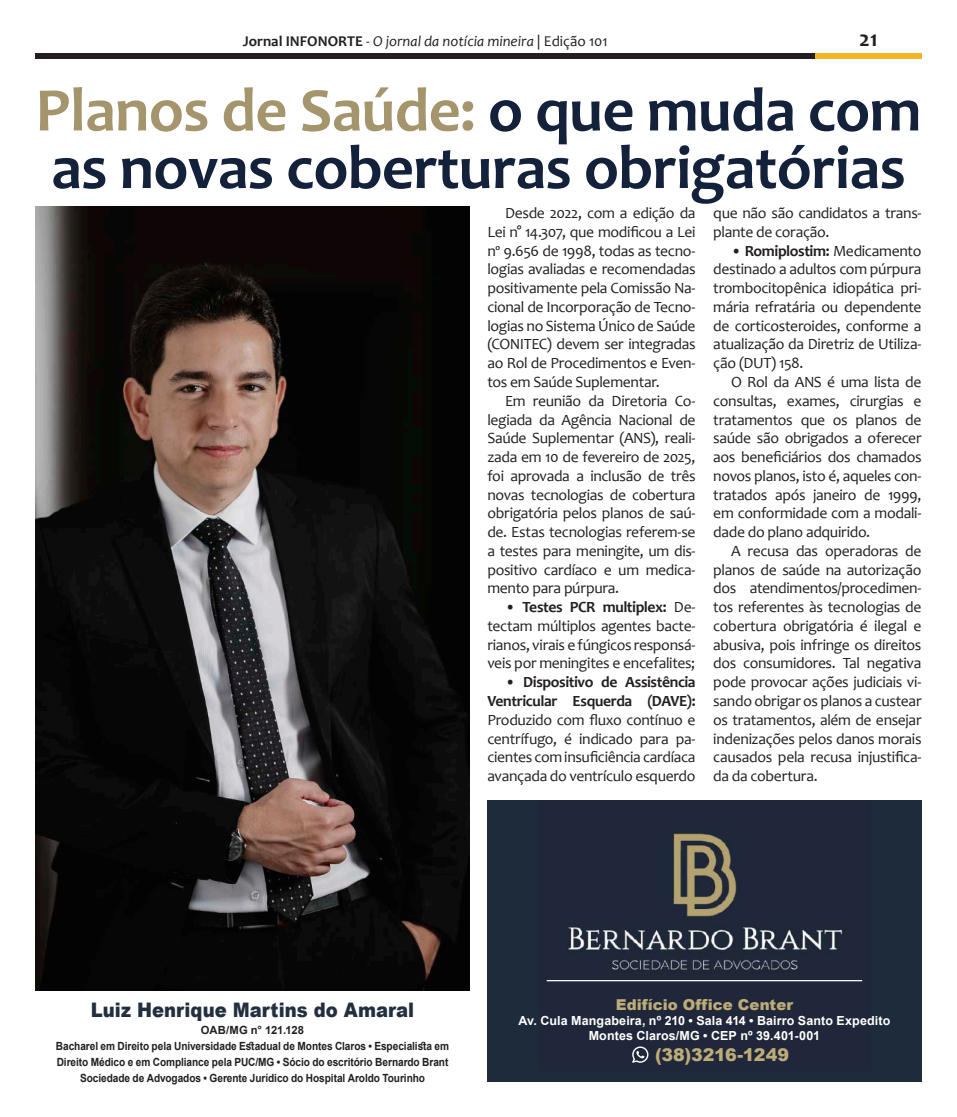
<style>
.page{position:relative;width:957px;height:1117px;background:#fff}
.page>*{position:absolute;margin:0;border:0;box-sizing:border-box;transform-origin:0 0}
.t1{font:700 62.5px/57.5px "Candara";letter-spacing:-.01em;color:#13213b}
.t2{font:700 22.5px "Candara";color:#231f20}
.t3{font:900 20px "Arial";letter-spacing:.005em;color:#232e3f;scale:.9 1}
.t4{font:900 17.5px "Arial";letter-spacing:-.01em;color:#bcac78}
.t5{font:15.62px/18.8px "Candara";letter-spacing:-.02em;color:#231f20;text-align:justify}
.t6{font:700 15.62px/18.8px "Candara";letter-spacing:-.025em;color:#231f20;text-align:right}
.t7{font:italic 15px "Candara";color:#231f20}
.t8{font:900 15px "Arial";letter-spacing:.005em;color:#bcac78}
.t9{font:700 12.5px/15px "Arial";letter-spacing:.01em;color:#fff;text-align:center}
.t10{font:700 11.25px/16px "Arial";letter-spacing:-.005em;color:#231f20;text-align:center}
.s1{font-weight:700;font-style:normal}
.s2{font-style:normal}
.s3{color:#a4956d}
.s4{font-weight:700}
</style>
<div class="page">
<div style="left:815px;top:53px;width:106px;height:6px;background:#f3b426"></div>
<div style="left:35px;top:53px;width:780px;height:6px;background:#231f20"></div>
<div style="left:487px;top:800px;width:434px;height:281px;background:#1e2b3b"></div>
<img style="left:546px;top:829px;width:317px;height:234px">
<hr style="left:547px;top:979px;width:315px;height:2px;background:#fff">
<img style="left:35px;top:207px;width:434px;height:783px">
<svg style="left:632px;top:1046px;width:16px;height:16px"></svg>
<p class="t7" style="left:243px;top:32px;width:366px"><span class="s1">Jornal INFONORTE</span> - O jornal da notícia mineira <span class="s2">| Edição 101</span></p>
<h2 class="t2" style="left:859px;top:25px;width:20px">21</h2>
<h1 class="t1" style="left:35px;top:81px;width:887px"><span class="s3">Planos de Saúde:</span> o que muda com as novas coberturas obrigatórias</h1>
<p class="t5" style="left:487px;top:203px;width:210px;text-indent:18px">Desde 2022, com a edição da Lei n° 14.307, que modificou a Lei nº 9.656 de 1998, todas as tecno&shy;logias avaliadas e recomendadas positivamente pela Comissão Na&shy;cional de Incorporação de Tecno&shy;logias no Sistema Único de Saúde (CONITEC) devem ser integradas ao Rol de Procedimentos e Even&shy;tos em Saúde Suplementar.</p>
<p class="t5" style="left:487px;top:391px;width:210px;text-indent:18px">Em reunião da Diretoria Co&shy;legiada da Agência Nacional de Saúde Suplementar (ANS), reali&shy;zada em 10 de fevereiro de 2025, foi aprovada a inclusão de três novas tecnologias de cobertura obrigatória pelos planos de saú&shy;de. Estas tecnologias referem-se a testes para meningite, um dis&shy;positivo cardíaco e um medica&shy;mento para púrpura.</p>
<p class="t5" style="left:487px;top:597px;width:210px;text-indent:18px"><span class="s4">• Testes PCR multiplex:</span> De&shy;tectam múltiplos agentes bacte&shy;rianos, virais e fúngicos responsá&shy;veis por meningites e encefalites;</p>
<p class="t6" style="left:487px;top:672px;width:210px">• Dispositivo de Assistência<br>Ventricular Esquerda (DAVE):</p>
<p class="t5" style="left:487px;top:710px;width:210px">Produzido com fluxo contínuo e centrífugo, é indicado para pa&shy;cientes com insuficiência cardíaca avançada do ventrículo esquerdo</p>
<p class="t5" style="left:713px;top:203px;width:210px">que não são candidatos a trans&shy;plante de coração.</p>
<p class="t5" style="left:713px;top:241px;width:210px;text-indent:18px"><span class="s4">• Romiplostim:</span> Medicamento destinado a adultos com púrpura trombocitopênica idiopática pri&shy;mária refratária ou dependente de corticosteroides, conforme a atualização da Diretriz de Utiliza&shy;ção (DUT) 158.</p>
<p class="t5" style="left:713px;top:372px;width:210px;text-indent:18px">O Rol da ANS é uma lista de consultas, exames, cirurgias e tratamentos que os planos de saúde são obrigados a oferecer aos beneficiários dos chamados novos planos, isto é, aqueles con&shy;tratados após janeiro de 1999, em conformidade com a modali&shy;dade do plano adquirido.</p>
<p class="t5" style="left:713px;top:541px;width:210px;text-indent:18px">A recusa das operadoras de planos de saúde na autorização dos atendimentos/procedimen&shy;tos referentes às tecnologias de cobertura obrigatória é ilegal e abusiva, pois infringe os direitos dos consumidores. Tal negativa pode provocar ações judiciais vi&shy;sando obrigar os planos a custear os tratamentos, além de ensejar indenizações pelos danos morais causados pela recusa injustifica&shy;da da cobertura.</p>
<p class="t3" style="left:91px;top:995px;width:361px">Luiz Henrique Martins do Amaral</p>
<p class="t10" style="left:56px;top:1021px;width:395px">OAB/MG n° 121.128<br>Bacharel em Direito pela Universidade Estadual de Montes Claros • Especialista em Direito Médico e em Compliance pela PUC/MG • Sócio do escritório Bernardo Brant Sociedade de Advogados • Gerente Jurídico do Hospital Aroldo Tourinho</p>
<p class="t8" style="left:616px;top:993px;width:179px">Edifício Office Center</p>
<p class="t9" style="left:518px;top:1013px;width:373px">Av. Cula Mangabeira, nº 210 • Sala 414 • Bairro Santo Expedito<br>Montes Claros/MG • CEP nº 39.401-001</p>
<p class="t4" style="left:655px;top:1041px;width:135px">(38)3216-1249</p>
</div>
